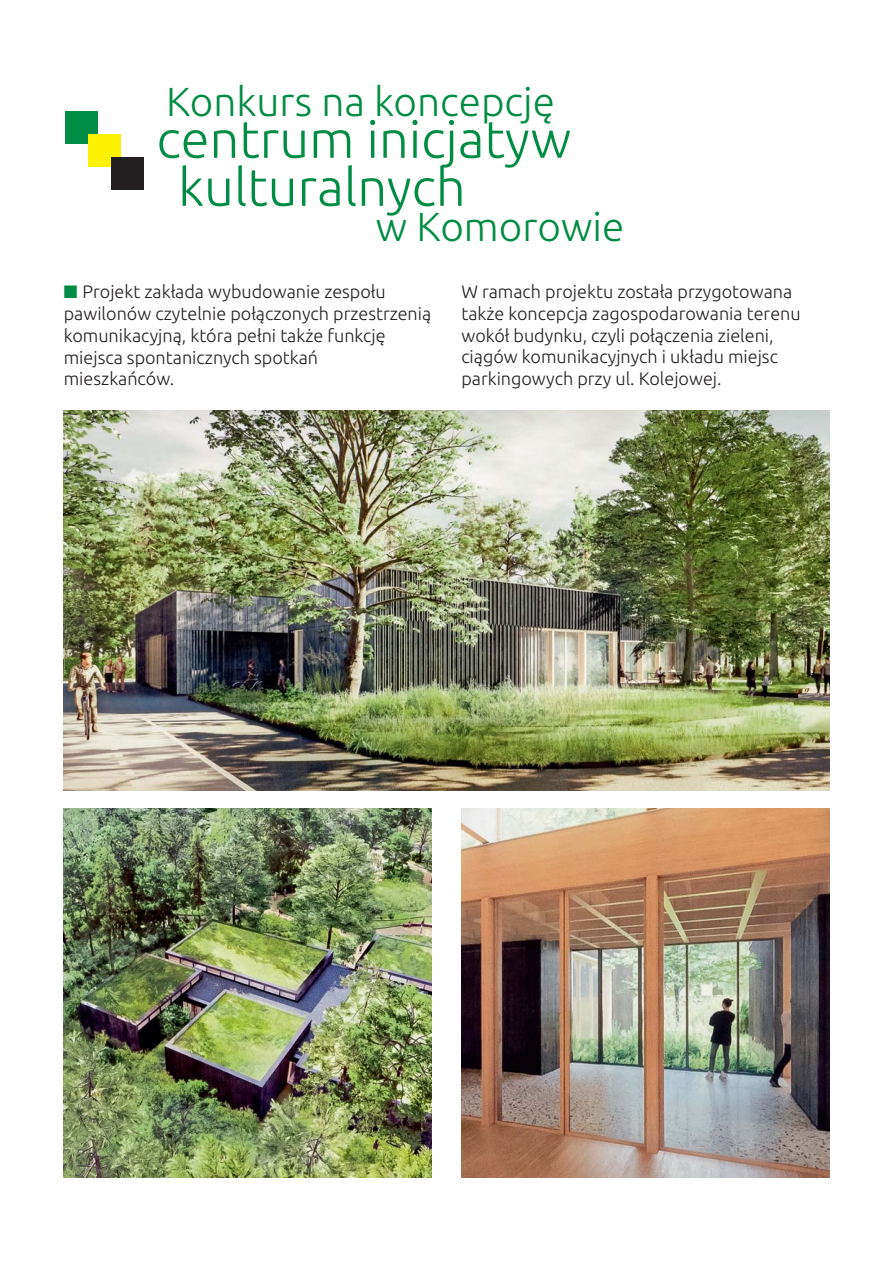
<style>
.page{position:relative;width:893px;height:1263px;background:#fff}
.page>*{position:absolute;margin:0;border:0;box-sizing:border-box;transform-origin:0 0}
.t1{font:300 52.5px/48px "Ubuntu";color:#008c44}
.t2{font:300 40.5px "Ubuntu";color:#008c44}
.t3{font:300 18px/21.6px "Ubuntu";color:#231f20}
.s1{color:#008c44}
</style>
<div class="page">
<div style="left:66px;top:111px;width:32px;height:33px;background:#008c44"></div>
<div style="left:88px;top:134px;width:33px;height:33px;background:#fff200"></div>
<div style="left:111px;top:157px;width:33px;height:32px;background:#231f20"></div>
<img style="left:64px;top:410px;width:765px;height:380px">
<img style="left:64px;top:808px;width:368px;height:370px">
<img style="left:461px;top:808px;width:368px;height:370px">
<h2 class="t2" style="left:166px;top:85px;width:390px">Konkurs na koncepcję</h2>
<h1 class="t1" style="left:178px;top:118px;width:395px;text-indent:-22px">centrum inicjatyw kulturalnych</h1>
<h2 class="t2" style="left:376px;top:210px;width:250px">w Komorowie</h2>
<p class="t3" style="left:64px;top:282px;width:369px"><span class="s1">■</span> Projekt zakłada wybudowanie zespołu pawilonów czytelnie połączonych przestrzenią komunikacyjną, która pełni także funkcję miejsca spontanicznych spotkań mieszkańców.</p>
<p class="t3" style="left:461px;top:282px;width:341px">W ramach projektu została przygotowana także koncepcja zagospodarowania terenu wokół budynku, czyli połączenia zieleni, ciągów komunikacyjnych i układu miejsc parkingowych przy ul. Kolejowej.</p>
</div>
